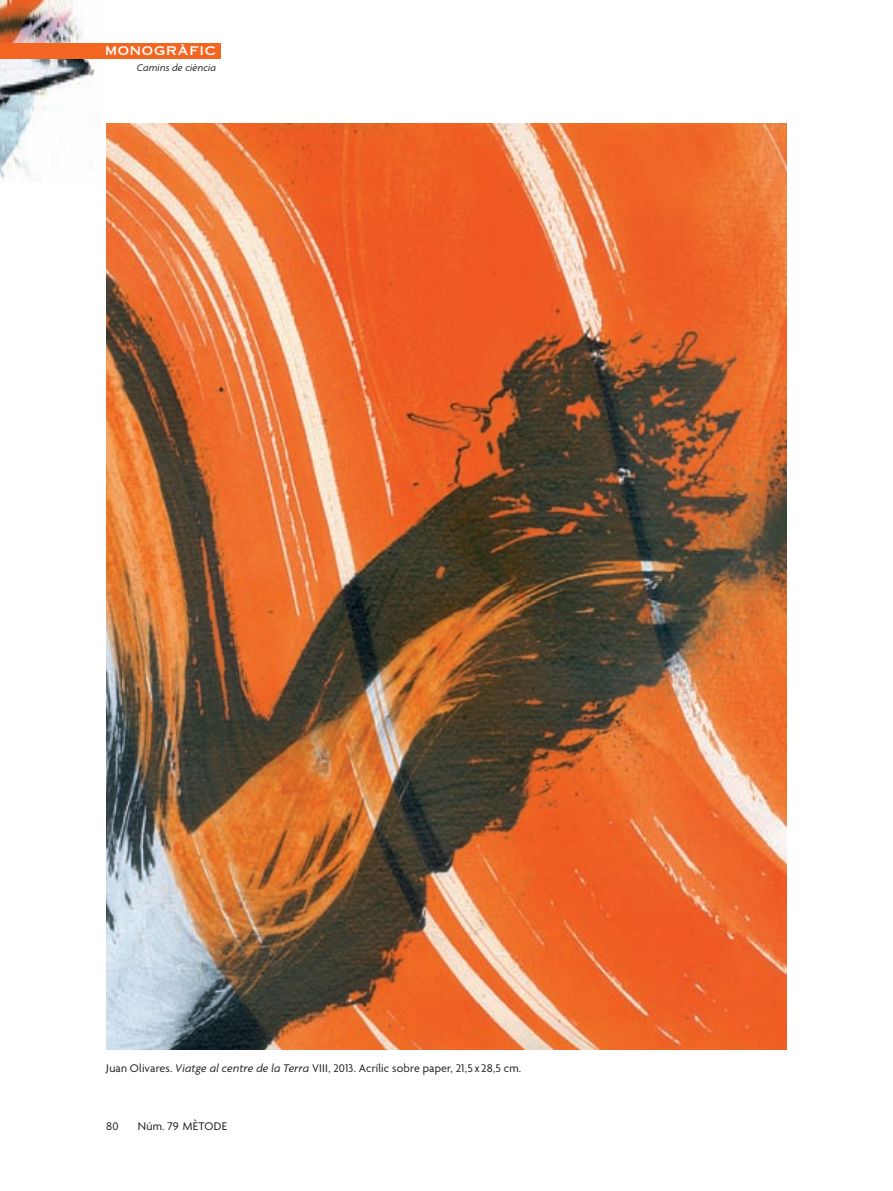
<style>
.page{position:relative;width:893px;height:1191px;background:#fff}
.page>*{position:absolute;margin:0;border:0;box-sizing:border-box;transform-origin:0 0}
.t1{font:12px "Agenda";letter-spacing:.015em;color:#231f20}
.t2{font:12px "Copperplate Thirty One AB";letter-spacing:.06em;color:#fff}
.t3{font:italic 10.5px "Agenda";letter-spacing:.02em;color:#231f20}
.s1{font-style:italic}
</style>
<div class="page">
<img style="left:0;top:0;width:101px;height:181px">
<div style="left:0;top:43px;width:220px;height:15px;background:#f36621"></div>
<img style="left:106px;top:123px;width:681px;height:926px">
<p class="t2" style="left:105px;top:44px;width:113px">MONOGRÀFIC</p>
<p class="t3" style="left:137px;top:63px;width:81px">Camins de ciència</p>
<p class="t1" style="left:106px;top:1063px;width:416px">Juan Olivares. <span class="s1">Viatge al centre de la Terra</span> VIII, 2013. Acrílic sobre paper, 21,5 x 28,5 cm.</p>
<p class="t1" style="left:106px;top:1121px;width:14px">80</p>
<p class="t1" style="left:138px;top:1121px;width:91px">Núm. 79 MÈTODE</p>
</div>
